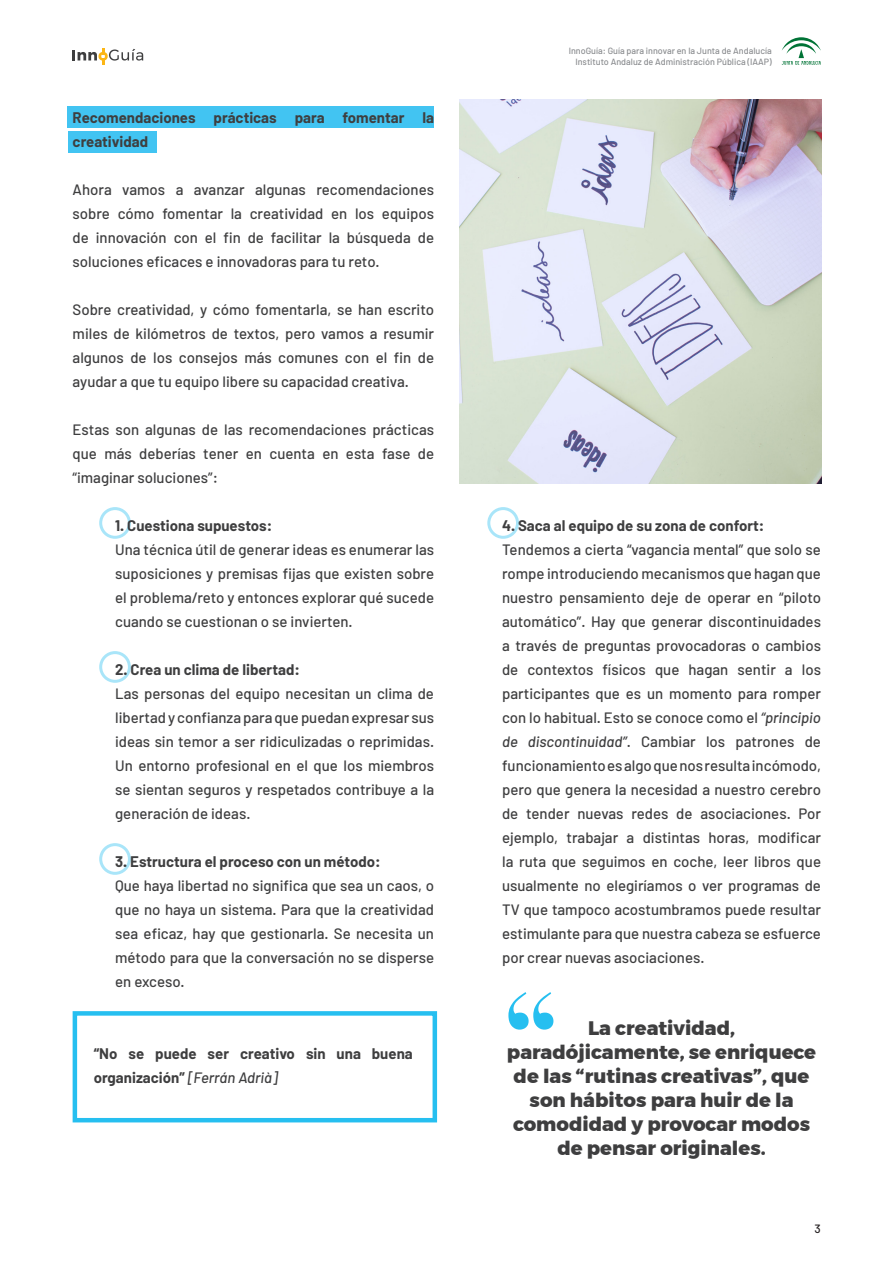
<style>
.page{position:relative;width:893px;height:1263px;background:#fff}
.page>*{position:absolute;margin:0;border:0;box-sizing:border-box;transform-origin:0 0}
.t1{font:700 120px "Didot";color:#26bff0}
.t2{font:800 19.5px/24px "Montserrat";color:#3e3e3f;text-align:center}
.t3{font:500 15px/24px "Barlow";color:#3e3e3f;text-align:justify}
.t4{font:700 15px/24px "Barlow";color:#3e3e3f}
.t5{font:500 12px "Barlow";color:#231f20}
.t6{font:500 9px/10.8px "Barlow";color:#8b8d90;text-align:right}
.s1{font-weight:500;font-style:italic}
.s2{font-style:italic}
</style>
<div class="page">
<svg style="left:72px;top:48px;width:71px;height:17px"></svg>
<svg style="left:782px;top:37px;width:39px;height:28px"></svg>
<div style="left:68px;top:106px;width:366px;height:22px;background:#42c4f2"></div>
<div style="left:68px;top:132px;width:88px;height:21px;background:#42c4f2"></div>
<div style="left:73px;top:1011px;width:364px;height:111px;border:4px solid #26bff0"></div>
<div style="left:99px;top:507px;width:32px;height:32px;border:3px solid #26bff0;border-radius:50%"></div>
<div style="left:99px;top:651px;width:32px;height:32px;border:3px solid #26bff0;border-radius:50%"></div>
<div style="left:99px;top:843px;width:32px;height:32px;border:3px solid #26bff0;border-radius:50%"></div>
<div style="left:487px;top:507px;width:32px;height:32px;border:3px solid #26bff0;border-radius:50%"></div>
<img style="left:460px;top:99px;width:361px;height:384px">
<p class="t4" style="left:73px;top:106px;width:363px">Recomendaciones prácticas para fomentar la creatividad</p>
<p class="t3" style="left:73px;top:177px;width:363px">Ahora vamos a avanzar algunas recomendaciones sobre cómo fomentar la creatividad en los equipos de innovación con el fin de facilitar la búsqueda de soluciones eficaces e innovadoras para tu reto.</p>
<p class="t3" style="left:73px;top:297px;width:363px">Sobre creatividad, y cómo fomentarla, se han escrito miles de kilómetros de textos, pero vamos a resumir algunos de los consejos más comunes con el fin de ayudar a que tu equipo libere su capacidad creativa.</p>
<p class="t3" style="left:73px;top:417px;width:363px">Estas son algunas de las recomendaciones prácticas que más deberías tener en cuenta en esta fase de “imaginar soluciones”:</p>
<p class="t4" style="left:115px;top:514px;width:159px">1. Cuestiona supuestos:</p>
<p class="t3" style="left:115px;top:537px;width:320px">Una técnica útil de generar ideas es enumerar las suposiciones y premisas fijas que existen sobre el problema/reto y entonces explorar qué sucede cuando se cuestionan o se invierten.</p>
<p class="t4" style="left:115px;top:658px;width:186px">2. Crea un clima de libertad:</p>
<p class="t3" style="left:115px;top:681px;width:320px">Las personas del equipo necesitan un clima de libertad y confianza para que puedan expresar sus ideas sin temor a ser ridiculizadas o reprimidas.<br>Un entorno profesional en el que los miembros se sientan seguros y respetados contribuye a la generación de ideas.</p>
<p class="t4" style="left:115px;top:850px;width:267px">3. Estructura el proceso con un método:</p>
<p class="t3" style="left:115px;top:873px;width:320px">Que haya libertad no significa que sea un caos, o que no haya un sistema. Para que la creatividad sea eficaz, hay que gestionarla. Se necesita un método para que la conversación no se disperse en exceso.</p>
<p class="t4" style="left:94px;top:1042px;width:320px">“No se puede ser creativo sin una buena organización” <span class="s1">[Ferrán Adrià]</span></p>
<p class="t6" style="left:569px;top:45px;width:205px">InnoGuía: Guía para innovar en la Junta de Andalucía<br>Instituto Andaluz de Administración Pública (IAAP)</p>
<p class="t4" style="left:502px;top:514px;width:264px">4. Saca al equipo de su zona de confort:</p>
<p class="t3" style="left:502px;top:537px;width:320px">Tendemos a cierta “vagancia mental” que solo se rompe introduciendo mecanismos que hagan que nuestro pensamiento deje de operar en “piloto automático”. Hay que generar discontinuidades a través de preguntas provocadoras o cambios de contextos físicos que hagan sentir a los participantes que es un momento para romper con lo habitual. Esto se conoce como el <span class="s2">“principio de discontinuidad”</span>. Cambiar los patrones de funcionamiento es algo que nos resulta incómodo, pero que genera la necesidad a nuestro cerebro de tender nuevas redes de asociaciones. Por ejemplo, trabajar a distintas horas, modificar la ruta que seguimos en coche, leer libros que usualmente no elegiríamos o ver programas de TV que tampoco acostumbramos puede resultar estimulante para que nuestra cabeza se esfuerce por crear nuevas asociaciones.</p>
<p class="t1" style="left:503px;top:962px;width:57px">“</p>
<p class="t2" style="left:507px;top:1016px;width:311px">La creatividad, paradójicamente, se enriquece de las “rutinas creativas”, que son hábitos para huir de la comodidad y provocar modos de pensar originales.</p>
<p class="t5" style="left:814px;top:1221px;width:8px">3</p>
</div>
